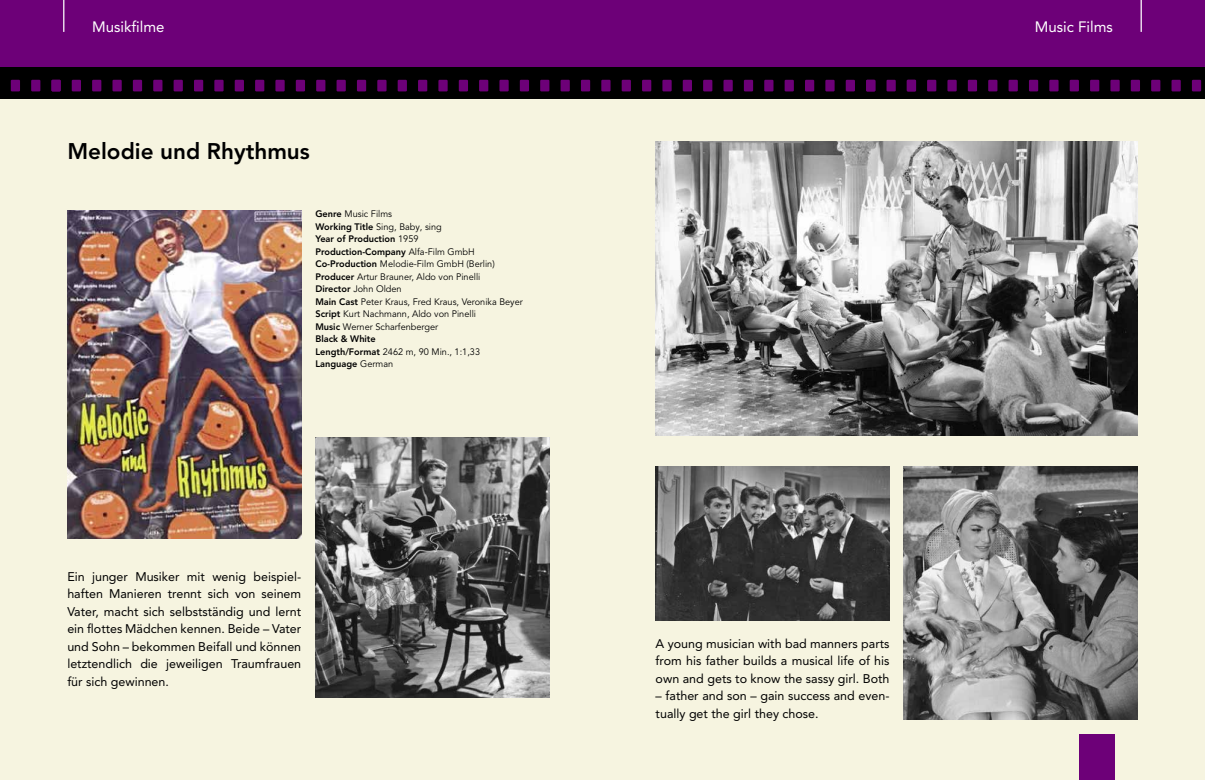
<style>
.page{position:relative;width:1205px;height:780px;background:#fff}
.page>*{position:absolute;margin:0;border:0;box-sizing:border-box;transform-origin:0 0}
.t1{font:800 22.5px "Avenir";color:#000}
.t2{font:15px "Avenir";color:#fff}
.t3{font:12.5px/17.5px "Avenir";color:#000;text-align:justify}
.t4{font:9.38px/12.5px "Avenir LT Pro";color:#000}
.t5{font:800 9.38px/12.5px "Avenir";color:#000}
.s1{font-family:"Avenir";font-weight:800}
.s2{font-family:"Avenir LT Pro";font-weight:400}
</style>
<div class="page">
<div style="left:0;top:99px;width:1205px;height:681px;background:#f6f4e0"></div>
<div style="left:0;top:0;width:1205px;height:67px;background:#6d0078"></div>
<hr style="left:63px;top:0;width:1px;height:32px;background:#fff">
<hr style="left:1140px;top:0;width:2px;height:32px;background:#fff">
<div style="left:0;top:67px;width:1205px;height:32px;background:#000"></div>
<div style="left:1079px;top:733px;width:35px;height:47px;background:#6d0078"></div>
<div style="left:72px;top:80px;width:9px;height:11px;background:#6d0078"></div>
<div style="left:92px;top:80px;width:9px;height:11px;background:#6d0078"></div>
<div style="left:11px;top:80px;width:9px;height:11px;background:#6d0078"></div>
<div style="left:31px;top:80px;width:9px;height:11px;background:#6d0078"></div>
<div style="left:52px;top:80px;width:9px;height:11px;background:#6d0078"></div>
<div style="left:112px;top:80px;width:10px;height:11px;background:#6d0078"></div>
<div style="left:133px;top:80px;width:9px;height:11px;background:#6d0078"></div>
<div style="left:153px;top:80px;width:9px;height:11px;background:#6d0078"></div>
<div style="left:174px;top:80px;width:9px;height:11px;background:#6d0078"></div>
<div style="left:194px;top:80px;width:9px;height:11px;background:#6d0078"></div>
<div style="left:214px;top:80px;width:10px;height:11px;background:#6d0078"></div>
<div style="left:235px;top:80px;width:9px;height:11px;background:#6d0078"></div>
<div style="left:255px;top:80px;width:9px;height:11px;background:#6d0078"></div>
<div style="left:275px;top:80px;width:10px;height:11px;background:#6d0078"></div>
<div style="left:296px;top:80px;width:9px;height:11px;background:#6d0078"></div>
<div style="left:316px;top:80px;width:9px;height:11px;background:#6d0078"></div>
<div style="left:336px;top:80px;width:10px;height:11px;background:#6d0078"></div>
<div style="left:357px;top:80px;width:9px;height:11px;background:#6d0078"></div>
<div style="left:377px;top:80px;width:9px;height:11px;background:#6d0078"></div>
<div style="left:398px;top:80px;width:9px;height:11px;background:#6d0078"></div>
<div style="left:418px;top:80px;width:9px;height:11px;background:#6d0078"></div>
<div style="left:438px;top:80px;width:10px;height:11px;background:#6d0078"></div>
<div style="left:459px;top:80px;width:9px;height:11px;background:#6d0078"></div>
<div style="left:927px;top:80px;width:9px;height:11px;background:#6d0078"></div>
<div style="left:947px;top:80px;width:9px;height:11px;background:#6d0078"></div>
<div style="left:886px;top:80px;width:10px;height:11px;background:#6d0078"></div>
<div style="left:907px;top:80px;width:9px;height:11px;background:#6d0078"></div>
<div style="left:968px;top:80px;width:9px;height:11px;background:#6d0078"></div>
<div style="left:988px;top:80px;width:9px;height:11px;background:#6d0078"></div>
<div style="left:1008px;top:80px;width:10px;height:11px;background:#6d0078"></div>
<div style="left:1029px;top:80px;width:9px;height:11px;background:#6d0078"></div>
<div style="left:1049px;top:80px;width:9px;height:11px;background:#6d0078"></div>
<div style="left:1069px;top:80px;width:10px;height:11px;background:#6d0078"></div>
<div style="left:1090px;top:80px;width:9px;height:11px;background:#6d0078"></div>
<div style="left:1110px;top:80px;width:9px;height:11px;background:#6d0078"></div>
<div style="left:1131px;top:80px;width:9px;height:11px;background:#6d0078"></div>
<div style="left:1151px;top:80px;width:9px;height:11px;background:#6d0078"></div>
<div style="left:1171px;top:80px;width:10px;height:11px;background:#6d0078"></div>
<div style="left:1192px;top:80px;width:9px;height:11px;background:#6d0078"></div>
<div style="left:479px;top:80px;width:9px;height:11px;background:#6d0078"></div>
<div style="left:499px;top:80px;width:10px;height:11px;background:#6d0078"></div>
<div style="left:520px;top:80px;width:9px;height:11px;background:#6d0078"></div>
<div style="left:540px;top:80px;width:9px;height:11px;background:#6d0078"></div>
<div style="left:560px;top:80px;width:10px;height:11px;background:#6d0078"></div>
<div style="left:581px;top:80px;width:9px;height:11px;background:#6d0078"></div>
<div style="left:601px;top:80px;width:9px;height:11px;background:#6d0078"></div>
<div style="left:622px;top:80px;width:9px;height:11px;background:#6d0078"></div>
<div style="left:642px;top:80px;width:9px;height:11px;background:#6d0078"></div>
<div style="left:662px;top:80px;width:10px;height:11px;background:#6d0078"></div>
<div style="left:683px;top:80px;width:9px;height:11px;background:#6d0078"></div>
<div style="left:703px;top:80px;width:9px;height:11px;background:#6d0078"></div>
<div style="left:723px;top:80px;width:10px;height:11px;background:#6d0078"></div>
<div style="left:744px;top:80px;width:9px;height:11px;background:#6d0078"></div>
<div style="left:764px;top:80px;width:9px;height:11px;background:#6d0078"></div>
<div style="left:784px;top:80px;width:10px;height:11px;background:#6d0078"></div>
<div style="left:805px;top:80px;width:9px;height:11px;background:#6d0078"></div>
<div style="left:825px;top:80px;width:9px;height:11px;background:#6d0078"></div>
<div style="left:846px;top:80px;width:9px;height:11px;background:#6d0078"></div>
<div style="left:866px;top:80px;width:9px;height:11px;background:#6d0078"></div>
<img style="left:315px;top:437px;width:234px;height:261px">
<img style="left:67px;top:210px;width:234px;height:328px">
<img style="left:904px;top:466px;width:233px;height:253px">
<img style="left:656px;top:142px;width:481px;height:293px">
<img style="left:656px;top:466px;width:233px;height:154px">
<p class="t2" style="left:92px;top:18px;width:74px">Musikfilme</p>
<p class="t2" style="left:1035px;top:18px;width:80px">Music Films</p>
<h1 class="t1" style="left:67px;top:138px;width:244px">Melodie und Rhythmus</h1>
<p class="t4" style="left:315px;top:208px;width:128px"><span class="s1">Genre</span> Music Films<br><span class="s1">Working Title</span> Sing, Baby, sing</p>
<p class="t5" style="left:315px;top:233px;width:161px">Year of Production <span class="s2">1959<br></span>Production-Company <span class="s2">Alfa-Film GmbH</span></p>
<p class="t4" style="left:315px;top:258px;width:209px"><span class="s1">Co-Production</span> Melodie-Film GmbH (Berlin)<br><span class="s1">Producer</span> Artur Brauner, Aldo von Pinelli<br><span class="s1">Director</span> John Olden<br><span class="s1">Main Cast</span> Peter Kraus, Fred Kraus, Veronika Beyer <span class="s1">Script</span> Kurt Nachmann, Aldo von Pinelli<br><span class="s1">Music</span> Werner Scharfenberger</p>
<p class="t5" style="left:315px;top:333px;width:62px">Black &amp; White</p>
<p class="t4" style="left:315px;top:345px;width:166px"><span class="s1">Length/Format</span> 2462 m, 90 Min., 1:1,33</p>
<p class="t5" style="left:315px;top:358px;width:79px">Language <span class="s2">German</span></p>
<p class="t3" style="left:67px;top:567px;width:235px">Ein junger Musiker mit wenig beispiel&shy;haften Manieren trennt sich von seinem Vater, macht sich selbstständig und lernt ein flottes Mädchen kennen. Beide – Vater und Sohn – bekommen Beifall und können letztendlich die jeweiligen Traumfrauen für sich gewinnen.</p>
<p class="t3" style="left:656px;top:634px;width:235px">A young musician with bad manners parts from his father builds a musical life of his own and gets to know the sassy girl. Both</p>
<p class="t3" style="left:656px;top:687px;width:235px">– father and son – gain success and even&shy;tually get the girl they chose.</p>
</div>
